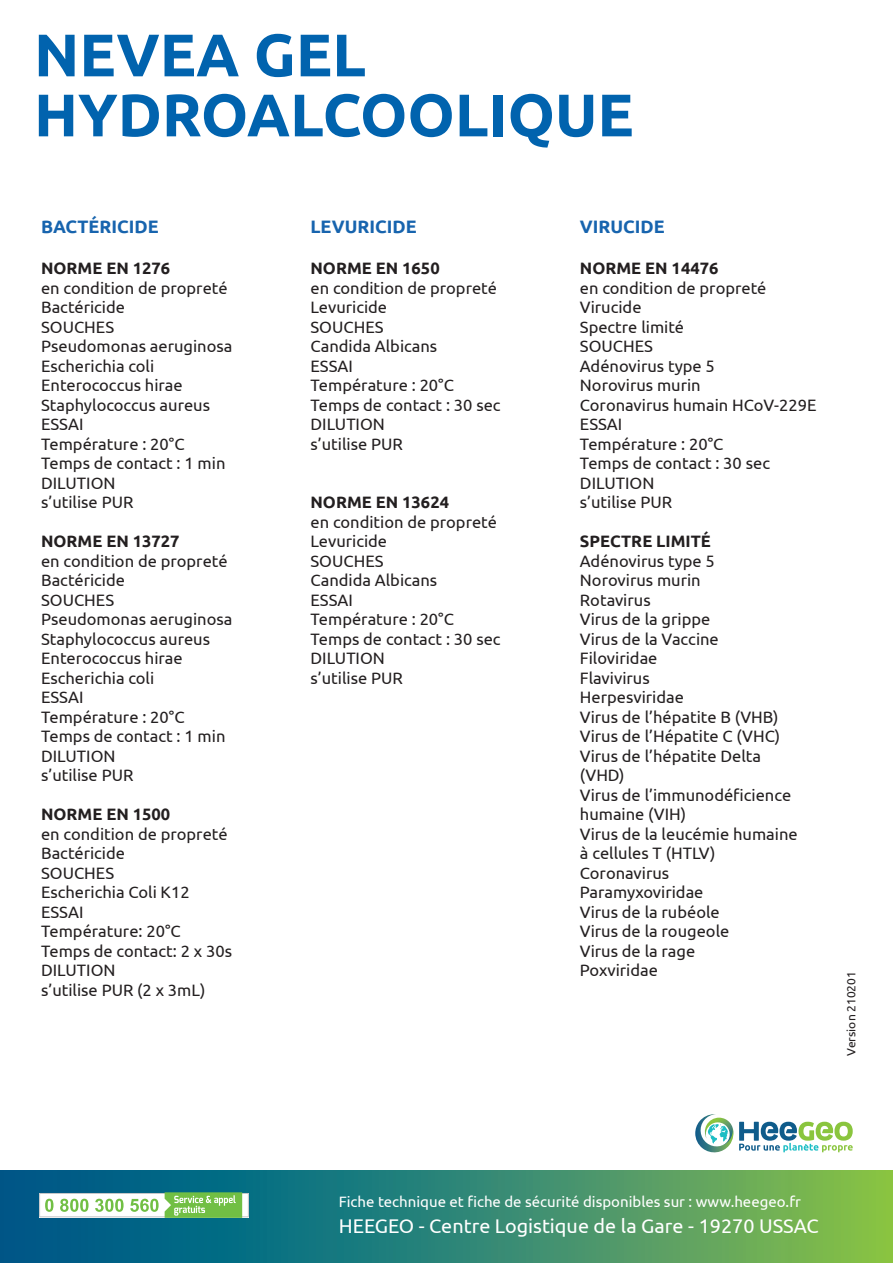
<style>
.page{position:relative;width:893px;height:1263px;background:#fff}
.page>*{position:absolute;margin:0;border:0;box-sizing:border-box;transform-origin:0 0}
.t1{font:700 60px "Ubuntu";color:#0163ae}
.t2{font:19.8px "Ubuntu";color:#fff}
.t3{font:700 18px "Ubuntu";color:#1764ae}
.t4{font:16.5px "Ubuntu";color:#231f20}
.t5{font:700 16.5px "Ubuntu";color:#231f20}
.t6{font:15px "Ubuntu";color:#fff}
.t7{font:12px "Ubuntu";color:#231f20}
</style>
<div class="page">
<div style="left:0;top:1170px;width:893px;height:93px;background:linear-gradient(to right,#005194,#82be50)"></div>
<svg style="left:39px;top:1192px;width:210px;height:26px"></svg>
<svg style="left:695px;top:1114px;width:158px;height:39px"></svg>
<p class="t1" style="left:34px;top:19px;width:333px">NEVEA GEL</p>
<p class="t1" style="left:34px;top:79px;width:601px">HYDROALCOOLIQUE</p>
<p class="t3" style="left:41px;top:216px;width:119px">BACTÉRICIDE</p>
<p class="t5" style="left:41px;top:258px;width:131px">NORME EN 1276</p>
<p class="t4" style="left:41px;top:278px;width:188px">en condition de propreté</p>
<p class="t4" style="left:41px;top:297px;width:85px">Bactéricide</p>
<p class="t4" style="left:41px;top:317px;width:75px">SOUCHES</p>
<p class="t4" style="left:41px;top:336px;width:193px">Pseudomonas aeruginosa</p>
<p class="t4" style="left:41px;top:356px;width:115px">Escherichia coli</p>
<p class="t4" style="left:41px;top:375px;width:143px">Enterococcus hirae</p>
<p class="t4" style="left:41px;top:395px;width:171px">Staphylococcus aureus</p>
<p class="t4" style="left:41px;top:414px;width:44px">ESSAI</p>
<p class="t4" style="left:41px;top:434px;width:145px">Température : 20°C</p>
<p class="t4" style="left:41px;top:453px;width:186px">Temps de contact : 1 min</p>
<p class="t4" style="left:41px;top:473px;width:76px">DILUTION</p>
<p class="t4" style="left:41px;top:492px;width:94px">s’utilise PUR</p>
<p class="t5" style="left:41px;top:531px;width:140px">NORME EN 13727</p>
<p class="t4" style="left:41px;top:551px;width:188px">en condition de propreté</p>
<p class="t4" style="left:41px;top:570px;width:85px">Bactéricide</p>
<p class="t4" style="left:41px;top:590px;width:75px">SOUCHES</p>
<p class="t4" style="left:41px;top:609px;width:193px">Pseudomonas aeruginosa</p>
<p class="t4" style="left:41px;top:629px;width:171px">Staphylococcus aureus</p>
<p class="t4" style="left:41px;top:648px;width:143px">Enterococcus hirae</p>
<p class="t4" style="left:41px;top:668px;width:115px">Escherichia coli</p>
<p class="t4" style="left:41px;top:687px;width:44px">ESSAI</p>
<p class="t4" style="left:41px;top:707px;width:145px">Température : 20°C</p>
<p class="t4" style="left:41px;top:726px;width:186px">Temps de contact : 1 min</p>
<p class="t4" style="left:41px;top:746px;width:76px">DILUTION</p>
<p class="t4" style="left:41px;top:765px;width:94px">s’utilise PUR</p>
<p class="t5" style="left:41px;top:804px;width:131px">NORME EN 1500</p>
<p class="t4" style="left:41px;top:824px;width:188px">en condition de propreté</p>
<p class="t4" style="left:41px;top:843px;width:85px">Bactéricide</p>
<p class="t4" style="left:41px;top:863px;width:75px">SOUCHES</p>
<p class="t4" style="left:41px;top:882px;width:150px">Escherichia Coli K12</p>
<p class="t4" style="left:41px;top:902px;width:44px">ESSAI</p>
<p class="t4" style="left:41px;top:921px;width:141px">Température: 20°C</p>
<p class="t4" style="left:41px;top:941px;width:192px">Temps de contact: 2 x 30s</p>
<p class="t4" style="left:41px;top:960px;width:76px">DILUTION</p>
<p class="t4" style="left:41px;top:980px;width:166px">s’utilise PUR (2 x 3mL)</p>
<p class="t3" style="left:310px;top:216px;width:108px">LEVURICIDE</p>
<p class="t5" style="left:310px;top:258px;width:131px">NORME EN 1650</p>
<p class="t4" style="left:310px;top:278px;width:188px">en condition de propreté</p>
<p class="t4" style="left:310px;top:297px;width:78px">Levuricide</p>
<p class="t4" style="left:310px;top:317px;width:75px">SOUCHES</p>
<p class="t4" style="left:310px;top:336px;width:128px">Candida Albicans</p>
<p class="t4" style="left:310px;top:356px;width:44px">ESSAI</p>
<p class="t4" style="left:310px;top:375px;width:145px">Température : 20°C</p>
<p class="t4" style="left:310px;top:395px;width:192px">Temps de contact : 30 sec</p>
<p class="t4" style="left:310px;top:414px;width:76px">DILUTION</p>
<p class="t4" style="left:310px;top:434px;width:94px">s’utilise PUR</p>
<p class="t5" style="left:310px;top:492px;width:140px">NORME EN 13624</p>
<p class="t4" style="left:310px;top:512px;width:188px">en condition de propreté</p>
<p class="t4" style="left:310px;top:531px;width:78px">Levuricide</p>
<p class="t4" style="left:310px;top:551px;width:75px">SOUCHES</p>
<p class="t4" style="left:310px;top:570px;width:128px">Candida Albicans</p>
<p class="t4" style="left:310px;top:590px;width:44px">ESSAI</p>
<p class="t4" style="left:310px;top:609px;width:145px">Température : 20°C</p>
<p class="t4" style="left:310px;top:629px;width:192px">Temps de contact : 30 sec</p>
<p class="t4" style="left:310px;top:648px;width:76px">DILUTION</p>
<p class="t4" style="left:310px;top:668px;width:94px">s’utilise PUR</p>
<p class="t3" style="left:580px;top:216px;width:86px">VIRUCIDE</p>
<p class="t5" style="left:580px;top:258px;width:140px">NORME EN 14476</p>
<p class="t4" style="left:580px;top:278px;width:188px">en condition de propreté</p>
<p class="t4" style="left:580px;top:297px;width:63px">Virucide</p>
<p class="t4" style="left:580px;top:317px;width:106px">Spectre limité</p>
<p class="t4" style="left:580px;top:336px;width:75px">SOUCHES</p>
<p class="t4" style="left:580px;top:356px;width:137px">Adénovirus type 5</p>
<p class="t4" style="left:580px;top:375px;width:122px">Norovirus murin</p>
<p class="t4" style="left:580px;top:395px;width:238px">Coronavirus humain HCoV-229E</p>
<p class="t4" style="left:580px;top:414px;width:44px">ESSAI</p>
<p class="t4" style="left:580px;top:434px;width:145px">Température : 20°C</p>
<p class="t4" style="left:580px;top:453px;width:192px">Temps de contact : 30 sec</p>
<p class="t4" style="left:580px;top:473px;width:76px">DILUTION</p>
<p class="t4" style="left:580px;top:492px;width:94px">s’utilise PUR</p>
<p class="t5" style="left:580px;top:531px;width:133px">SPECTRE LIMITÉ</p>
<p class="t4" style="left:580px;top:551px;width:137px">Adénovirus type 5</p>
<p class="t4" style="left:580px;top:570px;width:122px">Norovirus murin</p>
<p class="t4" style="left:580px;top:590px;width:72px">Rotavirus</p>
<p class="t4" style="left:580px;top:609px;width:132px">Virus de la grippe</p>
<p class="t4" style="left:580px;top:629px;width:140px">Virus de la Vaccine</p>
<p class="t4" style="left:580px;top:648px;width:79px">Filoviridae</p>
<p class="t4" style="left:580px;top:668px;width:71px">Flavivirus</p>
<p class="t4" style="left:580px;top:687px;width:106px">Herpesviridae</p>
<p class="t4" style="left:580px;top:707px;width:200px">Virus de l’hépatite B (VHB)</p>
<p class="t4" style="left:580px;top:726px;width:202px">Virus de l’Hépatite C (VHC)</p>
<p class="t4" style="left:580px;top:746px;width:183px">Virus de l’hépatite Delta</p>
<p class="t4" style="left:580px;top:765px;width:46px">(VHD)</p>
<p class="t4" style="left:580px;top:785px;width:213px">Virus de l’immunodéficience</p>
<p class="t4" style="left:580px;top:804px;width:108px">humaine (VIH)</p>
<p class="t4" style="left:580px;top:824px;width:219px">Virus de la leucémie humaine</p>
<p class="t4" style="left:580px;top:843px;width:137px">à cellules T (HTLV)</p>
<p class="t4" style="left:580px;top:863px;width:91px">Coronavirus</p>
<p class="t4" style="left:580px;top:882px;width:125px">Paramyxoviridae</p>
<p class="t4" style="left:580px;top:902px;width:141px">Virus de la rubéole</p>
<p class="t4" style="left:580px;top:921px;width:151px">Virus de la rougeole</p>
<p class="t4" style="left:580px;top:941px;width:117px">Virus de la rage</p>
<p class="t4" style="left:580px;top:960px;width:80px">Poxviridae</p>
<p class="t7" style="left:844px;top:1055px;width:86px;rotate:-90deg">Version 210201</p>
<p class="t6" style="left:339px;top:1192px;width:464px">Fiche technique et fiche de sécurité disponibles sur : www.heegeo.fr</p>
<p class="t2" style="left:339px;top:1214px;width:482px">HEEGEO - Centre Logistique de la Gare - 19270 USSAC</p>
</div>
